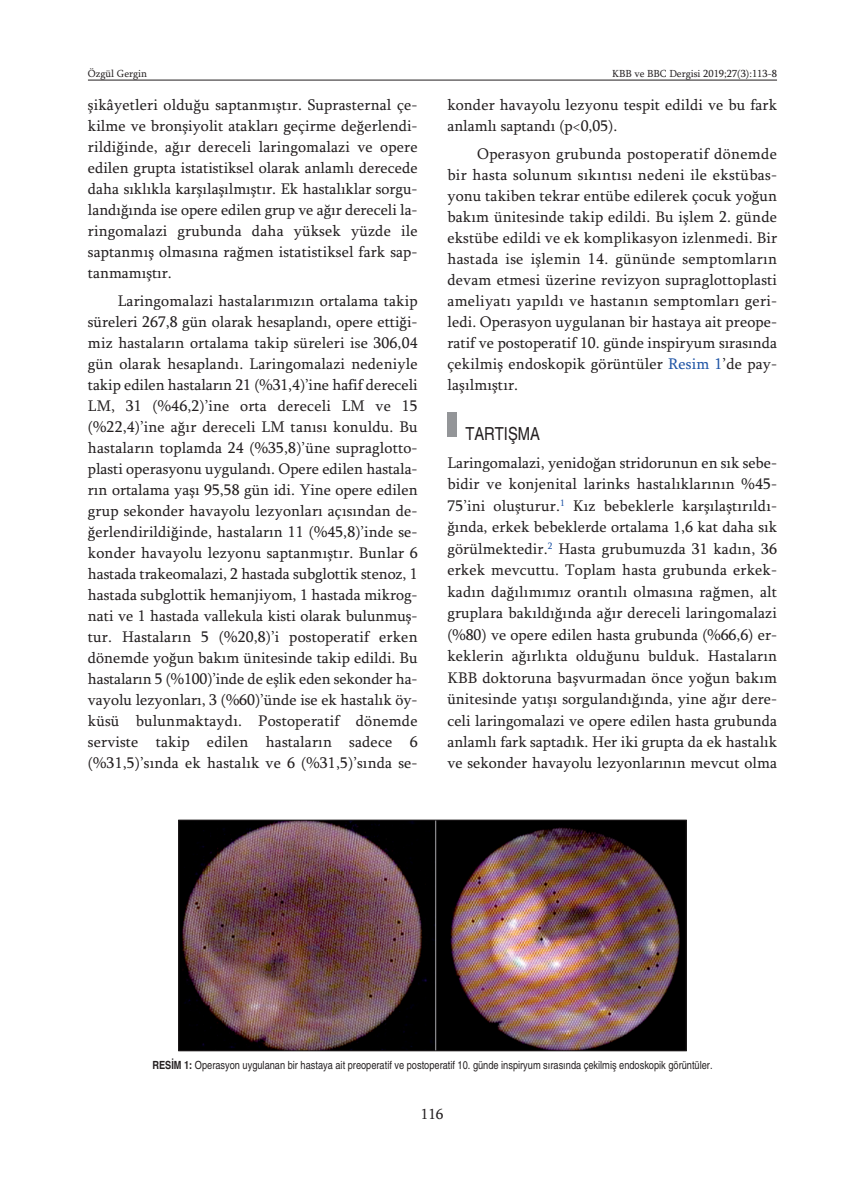
<style>
.page{position:relative;width:865px;height:1197px;background:#fff}
.page>*{position:absolute;margin:0;border:0;box-sizing:border-box;transform-origin:0 0}
.t1{font:condensed 18px "Helvetica";color:#231f20}
.t2{font:15.75px/21px "Sylfaen";letter-spacing:.01em;color:#231f20;text-align:justify}
.t3{font:15px "Sylfaen";color:#231f20}
.t4{font:condensed 11.25px "Helvetica";color:#231f20}
.t5{font:10.5px "Sylfaen";color:#231f20}
.s1{color:#1c52a4}
.s2{font-weight:700}
</style>
<div class="page">
<div style="left:447px;top:412px;width:9px;height:25px;background:#939598"></div>
<hr style="left:88px;top:80px;width:689px;height:1px;background:#231f20">
<img style="left:180px;top:821px;width:504px;height:228px">
<div style="left:178px;top:819px;width:508px;height:232px;border:1px solid #231f20"></div>
<p class="t5" style="left:88px;top:67px;width:61px">Özgül Gergin</p>
<p class="t5" style="left:612px;top:67px;width:166px">KBB ve BBC Dergisi 2019;27(3):113-8</p>
<p class="t2" style="left:88px;top:94px;width:331px">şikâyetleri olduğu saptanmıştır. Suprasternal çe&shy;kilme ve bronşiyolit atakları geçirme değerlendi&shy;rildiğinde, ağır dereceli laringomalazi ve opere edilen grupta istatistiksel olarak anlamlı derecede daha sıklıkla karşılaşılmıştır. Ek hastalıklar sorgu&shy;landığında ise opere edilen grup ve ağır dereceli la&shy;ringomalazi grubunda daha yüksek yüzde ile saptanmış olmasına rağmen istatistiksel fark sap&shy;tanmamıştır.</p>
<p class="t2" style="left:88px;top:290px;width:331px;text-indent:30px">Laringomalazi hastalarımızın ortalama takip süreleri 267,8 gün olarak hesaplandı, opere ettiği&shy;miz hastaların ortalama takip süreleri ise 306,04 gün olarak hesaplandı. Laringomalazi nedeniyle takip edilen hastaların 21 (%31,4)’ine hafif dereceli LM, 31 (%46,2)’ine orta dereceli LM ve 15 (%22,4)’ine ağır dereceli LM tanısı konuldu. Bu hastaların toplamda 24 (%35,8)’üne supraglotto&shy;plasti operasyonu uygulandı. Opere edilen hastala&shy;rın ortalama yaşı 95,58 gün idi. Yine opere edilen grup sekonder havayolu lezyonları açısından de&shy;ğerlendirildiğinde, hastaların 11 (%45,8)’inde se&shy;konder havayolu lezyonu saptanmıştır. Bunlar 6 hastada trakeomalazi, 2 hastada subglottik stenoz, 1 hastada subglottik hemanjiyom, 1 hastada mikrog&shy;nati ve 1 hastada vallekula kisti olarak bulunmuş&shy;tur. Hastaların 5 (%20,8)’i postoperatif erken dönemde yoğun bakım ünitesinde takip edildi. Bu hastaların 5 (%100)’inde de eşlik eden sekonder ha&shy;vayolu lezyonları, 3 (%60)’ünde ise ek hastalık öy&shy;küsü bulunmaktaydı. Postoperatif dönemde serviste takip edilen hastaların sadece 6 (%31,5)’sında ek hastalık ve 6 (%31,5)’sında se-</p>
<p class="t2" style="left:447px;top:94px;width:331px">konder havayolu lezyonu tespit edildi ve bu fark anlamlı saptandı (p&lt;0,05).</p>
<p class="t2" style="left:447px;top:143px;width:331px;text-indent:30px">Operasyon grubunda postoperatif dönemde bir hasta solunum sıkıntısı nedeni ile ekstübas&shy;yonu takiben tekrar entübe edilerek çocuk yoğun bakım ünitesinde takip edildi. Bu işlem 2. günde ekstübe edildi ve ek komplikasyon izlenmedi. Bir hastada ise işlemin 14. gününde semptomların devam etmesi üzerine revizyon supraglottoplasti ameliyatı yapıldı ve hastanın semptomları geri&shy;ledi. Operasyon uygulanan bir hastaya ait preope&shy;ratif ve postoperatif 10. günde inspiryum sırasında çekilmiş endoskopik görüntüler <span class="s1">Resim 1</span>’de pay&shy;laşılmıştır.</p>
<p class="t1" style="left:465px;top:423px;width:76px">TARTIŞMA</p>
<p class="t2" style="left:447px;top:452px;width:331px;line-height:21.5px">Laringomalazi, yenidoğan stridorunun en sık sebe&shy;bidir ve konjenital larinks hastalıklarının %45- 75’ini oluşturur.<sup>1</sup> Kız bebeklerle karşılaştırıldı&shy;ğında, erkek bebeklerde ortalama 1,6 kat daha sık görülmektedir.<sup>2</sup> Hasta grubumuzda 31 kadın, 36 erkek mevcuttu. Toplam hasta grubunda erkek&shy;kadın dağılımımız orantılı olmasına rağmen, alt gruplara bakıldığında ağır dereceli laringomalazi (%80) ve opere edilen hasta grubunda (%66,6) er&shy;keklerin ağırlıkta olduğunu bulduk. Hastaların KBB doktoruna başvurmadan önce yoğun bakım ünitesinde yatışı sorgulandığında, yine ağır dere&shy;celi laringomalazi ve opere edilen hasta grubunda anlamlı fark saptadık. Her iki grupta da ek hastalık ve sekonder havayolu lezyonlarının mevcut olma</p>
<p class="t4" style="left:152px;top:1058px;width:562px"><span class="s2">RESİM 1:</span> Operasyon uygulanan bir hastaya ait preoperatif ve postoperatif 10. günde inspiryum sırasında çekilmiş endoskopik görüntüler.</p>
<p class="t3" style="left:421px;top:1104px;width:24px">116</p>
</div>
